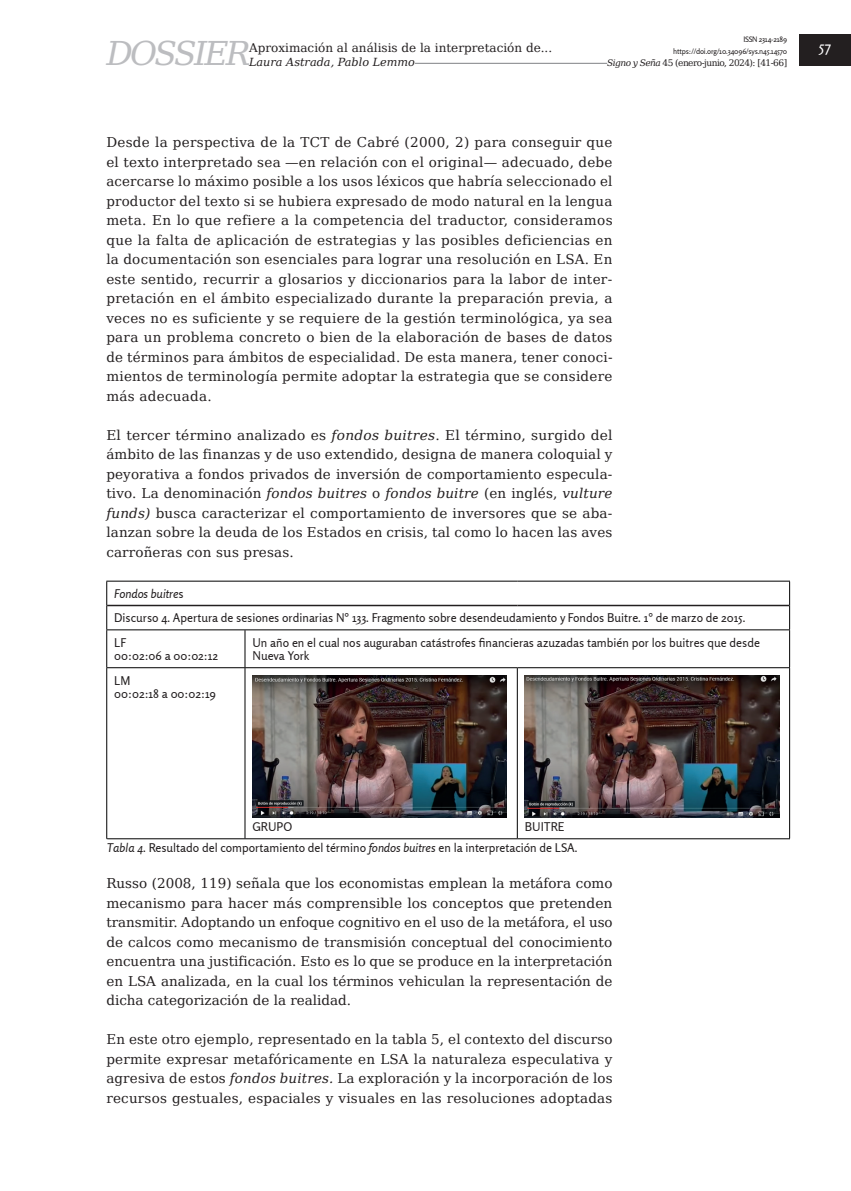
<style>
.page{position:relative;width:851px;height:1191px;background:#fff}
.page>*{position:absolute;margin:0;border:0;box-sizing:border-box;transform-origin:0 0}
.t1{font:italic 33px "DejaVu Serif";letter-spacing:-.08em;color:#bcbdc0}
.t2{font:15px "Rosario";color:#fff}
.t3{font:13.5px/19.5px "DejaVu Serif";letter-spacing:.015em;color:#231f20;text-align:justify}
.t4{font:12px/24.3px "Rosario";color:#231f20}
.t5{font:12px "DejaVu Serif";color:#231f20}
.t6{font:italic 11.25px "DejaVu Serif";color:#231f20}
.t7{font:9px "DejaVu Serif";letter-spacing:-.06em;color:#231f20}
.t8{font:7.5px/12px "Rosario";letter-spacing:-.02em;color:#231f20;text-align:right}
.s1{font-style:italic}
</style>
<div class="page">
<hr style="left:112px;top:63px;width:540px;height:1px;background:#808285">
<div style="left:607px;top:55px;width:180px;height:15px;background:#fff"></div>
<div style="left:106px;top:46px;width:145px;height:27px;background:#fff"></div>
<div style="left:799px;top:35px;width:51px;height:31px;background:#231f20"></div>
<div style="left:249px;top:55px;width:166px;height:15px;background:#fff"></div>
<hr style="left:106px;top:581px;width:139px;height:1px;background:#000001">
<hr style="left:245px;top:581px;width:272px;height:1px;background:#000001">
<hr style="left:517px;top:581px;width:272px;height:1px;background:#000001">
<svg style="left:106px;top:581px;width:1px;height:48px"></svg>
<svg style="left:789px;top:581px;width:1px;height:48px"></svg>
<hr style="left:106px;top:629px;width:139px;height:1px;background:#000001">
<hr style="left:106px;top:630px;width:1px;height:37px;background:#000001">
<hr style="left:245px;top:629px;width:272px;height:1px;background:#000001">
<hr style="left:244px;top:630px;width:1px;height:37px;background:#000001">
<hr style="left:517px;top:629px;width:272px;height:1px;background:#000001">
<hr style="left:789px;top:630px;width:1px;height:37px;background:#000001">
<hr style="left:106px;top:667px;width:139px;height:1px;background:#000001">
<hr style="left:106px;top:668px;width:1px;height:170px;background:#000001">
<hr style="left:245px;top:667px;width:272px;height:1px;background:#000001">
<hr style="left:244px;top:668px;width:1px;height:170px;background:#000001">
<hr style="left:517px;top:667px;width:272px;height:1px;background:#000001">
<hr style="left:517px;top:668px;width:1px;height:170px;background:#000001">
<hr style="left:789px;top:668px;width:1px;height:170px;background:#000001">
<hr style="left:106px;top:838px;width:139px;height:1px;background:#000001">
<hr style="left:245px;top:838px;width:272px;height:1px;background:#000001">
<hr style="left:517px;top:838px;width:272px;height:1px;background:#000001">
<hr style="left:107px;top:605px;width:138px;height:1px;background:#231f20">
<hr style="left:245px;top:605px;width:272px;height:1px;background:#231f20">
<hr style="left:517px;top:605px;width:272px;height:1px;background:#231f20">
<img style="left:252px;top:675px;width:255px;height:142px">
<img style="left:524px;top:675px;width:255px;height:142px">
<h1 class="t1" style="left:106px;top:29px;width:146px">DOSSIER</h1>
<p class="t5" style="left:249px;top:39px;width:304px">Aproximación al análisis de la interpretación de...</p>
<p class="t6" style="left:249px;top:53px;width:167px">Laura Astrada, Pablo Lemmo</p>
<p class="t8" style="left:673px;top:33px;width:115px">ISSN 2314-2189 https://doi.org/10.34096/sys.n45.14570</p>
<p class="t7" style="left:607px;top:56px;width:181px"><span class="s1">Signo y Seña</span> 45 (enero-junio, 2024): [41-66]</p>
<p class="t3" style="left:106px;top:132px;width:507px">Desde la perspectiva de la TCT de Cabré (2000, 2) para conseguir que el texto interpretado sea —en relación con el original— adecuado, debe acercarse lo máximo posible a los usos léxicos que habría seleccionado el productor del texto si se hubiera expresado de modo natural en la lengua meta. En lo que refiere a la competencia del traductor, consideramos que la falta de aplicación de estrategias y las posibles deficiencias en la documentación son esenciales para lograr una resolución en LSA. En este sentido, recurrir a glosarios y diccionarios para la labor de inter&shy;pretación en el ámbito especializado durante la preparación previa, a veces no es suficiente y se requiere de la gestión terminológica, ya sea para un problema concreto o bien de la elaboración de bases de datos de términos para ámbitos de especialidad. De esta manera, tener conoci&shy;mientos de terminología permite adoptar la estrategia que se considere más adecuada.</p>
<p class="t3" style="left:106px;top:425px;width:507px">El tercer término analizado es <span class="s1">fondos buitres</span>. El término, surgido del ámbito de las finanzas y de uso extendido, designa de manera coloquial y peyorativa a fondos privados de inversión de comportamiento especula&shy;tivo. La denominación <span class="s1">fondos buitres</span> o <span class="s1">fondos buitre</span> (en inglés, <span class="s1">vulture funds)</span> busca caracterizar el comportamiento de inversores que se aba&shy;lanzan sobre la deuda de los Estados en crisis, tal como lo hacen las aves carroñeras con sus presas.</p>
<p class="t4" style="left:114px;top:581px;width:632px"><span class="s1">Fondos buitre</span>s<br>Discurso 4. Apertura de sesiones ordinarias N° 133. Fragmento sobre desendeudamiento y Fondos Buitre. 1° de marzo de 2015.<br>LF</p>
<p class="t4" style="left:114px;top:644px;width:105px">00:02:06 a 00:02:12</p>
<p class="t4" style="left:252px;top:635px;width:509px;line-height:13.5px">Un año en el cual nos auguraban catástrofes financieras azuzadas también por los buitres que desde<br>Nueva York</p>
<p class="t4" style="left:114px;top:673px;width:103px;line-height:13.5px">LM<br>00:02:18 a 00:02:19</p>
<p class="t2" style="left:818px;top:38px;width:14px">57</p>
<p class="t4" style="left:252px;top:815px;width:41px">GRUPO</p>
<p class="t4" style="left:107px;top:816px;width:472px;line-height:21.1px;text-indent:417px">BUITRE<br><span class="s1">Tabla 4</span>. Resultado del comportamiento del término <span class="s1">fondos buitres</span> en la interpretación de LSA.</p>
<p class="t3" style="left:106px;top:873px;width:507px">Russo (2008, 119) señala que los economistas emplean la metáfora como mecanismo para hacer más comprensible los conceptos que pretenden transmitir. Adoptando un enfoque cognitivo en el uso de la metáfora, el uso de calcos como mecanismo de transmisión conceptual del conocimiento encuentra una justificación. Esto es lo que se produce en la interpretación en LSA analizada, en la cual los términos vehiculan la representación de dicha categorización de la realidad.</p>
<p class="t3" style="left:106px;top:1029px;width:507px">En este otro ejemplo, representado en la tabla 5, el contexto del discurso permite expresar metafóricamente en LSA la naturaleza especulativa y agresiva de estos <span class="s1">fondos buitres.</span> La exploración y la incorporación de los recursos gestuales, espaciales y visuales en las resoluciones adoptadas</p>
</div>
